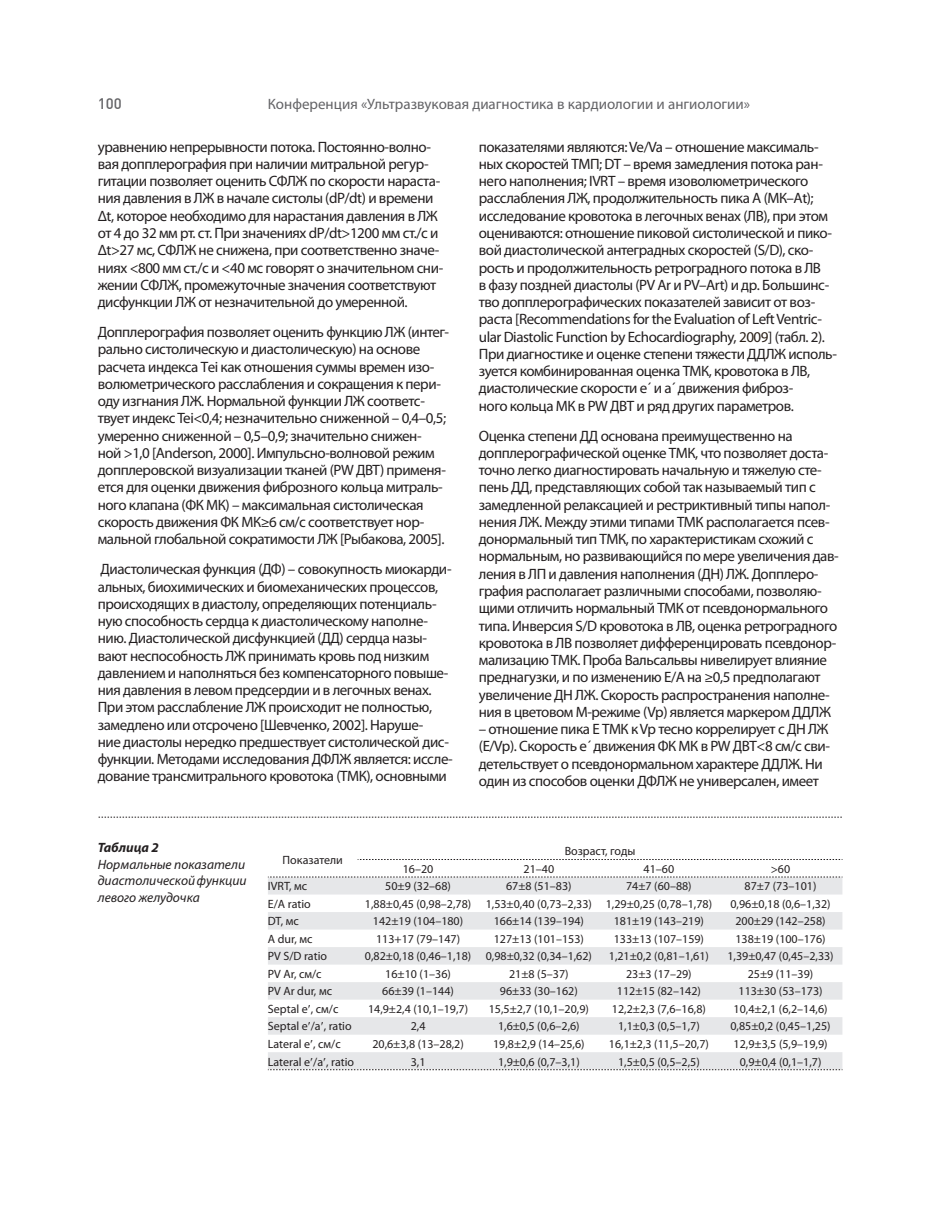
<style>
.page{position:relative;width:927px;height:1217px;background:#fff}
.page>*{position:absolute;margin:0;border:0;box-sizing:border-box;transform-origin:0 0}
.t1{font:15px/17.2px "Myriad Pro";letter-spacing:-.03em;color:#231f20}
.t2{font:15px "Myriad Pro";color:#636366}
.t3{font:500 15px "DIN Cyr";color:#636366}
.t4{font:italic 13.5px/16.5px "Myriad Pro";color:#231f20;text-align:justify}
.t5{font:italic 700 13.5px "Myriad Pro";color:#231f20}
.t6{font:12px "Myriad Pro";color:#231f20}
.s1{color:#2b2119}
</style>
<div class="page">
<svg style="left:268px;top:877px;width:574px;height:192px;fill:#e6e7e9"></svg>
<svg style="left:268px;top:876px;width:575px;height:1px"></svg>
<svg style="left:358px;top:859px;width:485px;height:1px"></svg>
<svg style="left:268px;top:1069px;width:575px;height:1px"></svg>
<svg style="left:99px;top:816px;width:743px;height:1px"></svg>
<p class="t3" style="left:98px;top:95px;width:25px">100</p>
<p class="t2" style="left:268px;top:95px;width:484px">Конференция «Ультразвуковая диагностика в кардиологии и ангиологии»</p>
<p class="t1" style="left:98px;top:138px;width:347px">уравнению непрерывности потока. Постоянно-волно&shy;вая допплерография при наличии митральной регур&shy;гитации позволяет оценить СФЛЖ по скорости нараста&shy;ния давления в ЛЖ в начале систолы (dP/dt) и времени Δt, которое необходимо для нарастания давления в ЛЖ от 4 до 32 мм рт. ст. При значениях dP/dt&gt;1200 мм ст./с и Δt&gt;27 мс, СФЛЖ не снижена, при соответственно значе&shy;ниях &lt;800 мм ст./с и &lt;40 мс говорят о значительном сни&shy;жении СФЛЖ, промежуточные значения соответствуют дисфункции ЛЖ от незначительной до умеренной.</p>
<p class="t1" style="left:98px;top:323px;width:353px">Допплерография позволяет оценить функцию ЛЖ (интег&shy;рально систолическую и диастолическую) на основе расчета индекса Тei как отношения суммы времен изо&shy;волюметрического расслабления и сокращения к пери&shy;оду изгнания ЛЖ. Нормальной функции ЛЖ соответс&shy;твует индекс Tei&lt;0,4; незначительно сниженной – 0,4–0,5; умеренно сниженной – 0,5–0,9; значительно снижен&shy;ной &gt;1,0 [Anderson, 2000]. Импульсно-волновой режим допплеровской визуализации тканей (PW ДВТ) применя&shy;ется для оценки движения фиброзного кольца митраль&shy;ного клапана (ФК МК) – максимальная систолическая скорость движения ФК МК≥6 см/c соответствует нор&shy;мальной глобальной сократимости ЛЖ [Рыбакова, 2005].</p>
<p class="t1" style="left:98px;top:560px;width:357px">Диастолическая функция (ДФ) – совокупность миокарди&shy;альных, биохимических и биомеханических процессов, происходящих в диастолу, определяющих потенциаль&shy;ную способность сердца к диастолическому наполне&shy;нию. Диастолической дисфункцией (ДД) сердца назы&shy;вают неспособность ЛЖ принимать кровь под низким давлением и наполняться без компенсаторного повыше&shy;ния давления в левом предсердии и в легочных венах.<br>При этом расслабление ЛЖ происходит не полностью, замедлено или отсрочено [Шевченко, 2002]. Наруше-<br>ние диастолы нередко предшествует систолической дис&shy;функции. Методами исследования ДФЛЖ является: иссле&shy;дование трансмитрального кровотока (ТМК), основными</p>
<p class="t1" style="left:479px;top:138px;width:360px">показателями являются: Ve/Va – отношение максималь&shy;ных скоростей ТМП; DT – время замедления потока ран&shy;него наполнения; IVRT – время изоволюметрического расслабления ЛЖ, продолжительность пика А (МК–Аt); исследование кровотока в легочных венах (ЛВ), при этом оцениваются: отношение пиковой систолической и пико&shy;вой диастолической антеградных скоростей (S/D), ско&shy;рость и продолжительность ретроградного потока в ЛВ<br>в фазу поздней диастолы (РV Ar и РV–Art) и др. Большинс&shy;тво допплерографических показателей зависит от воз&shy;раста [Recommendations for the Evaluation of Left Ventric&shy;ular Diastolic Function by Echocardiography, <span class="s1">2009</span>] (табл. 2).<br>При диагностике и оценке степени тяжести ДДЛЖ исполь&shy;зуется комбинированная оценка ТМК, кровотока в ЛВ, диастолические скорости е´ и а´ движения фиброз-<br>ного кольца МК в PW ДВТ и ряд других параметров.</p>
<p class="t1" style="left:479px;top:426px;width:362px">Оценка степени ДД основана преимущественно на допплерографической оценке ТМК, что позволяет доста&shy;точно легко диагностировать начальную и тяжелую сте&shy;пень ДД, представляющих собой так называемый тип с замедленной релаксацией и рестриктивный типы напол&shy;нения ЛЖ. Между этими типами ТМК располагается псев&shy;донормальный тип ТМК, по характеристикам схожий с нормальным, но развивающийся по мере увеличения дав&shy;ления в ЛП и давления наполнения (ДН) ЛЖ. Допплеро&shy;графия располагает различными способами, позволяю&shy;щими отличить нормальный ТМК от псевдонормального типа. Инверсия S/D кровотока в ЛВ, оценка ретроградного кровотока в ЛВ позволяет дифференцировать псевдонор&shy;мализацию ТМК. Проба Вальсальвы нивелирует влияние преднагузки, и по изменению Е/А на ≥0,5 предполагают увеличение ДН ЛЖ. Скорость распространения наполне&shy;ния в цветовом М-режиме (Vp) является маркером ДДЛЖ</p>
<p class="t1" style="left:479px;top:720px;width:353px">– отношение пика Е ТМК к Vp тесно коррелирует с ДН ЛЖ (Е/Vp). Скорость е´ движения ФК МК в PW ДВТ&lt;8 см/с сви&shy;детельствует о псевдонормальном характере ДДЛЖ. Ни один из способов оценки ДФЛЖ не универсален, имеет</p>
<p class="t5" style="left:98px;top:838px;width:63px">Таблица 2</p>
<p class="t4" style="left:98px;top:855px;width:150px">Нормальные показатели диастолической функции левого желудочка</p>
<p class="t6" style="left:283px;top:852px;width:62px">Показатели</p>
<p class="t6" style="left:565px;top:843px;width:72px">Возраст, годы</p>
<p class="t6" style="left:403px;top:861px;width:32px">16–20</p>
<p class="t6" style="left:524px;top:861px;width:32px">21–40</p>
<p class="t6" style="left:644px;top:861px;width:32px">41–60</p>
<p class="t6" style="left:771px;top:861px;width:21px">&gt;60</p>
<p class="t6" style="left:268px;top:878px;width:41px">IVRT, мс</p>
<p class="t6" style="left:385px;top:878px;width:67px">50±9 (32–68)</p>
<p class="t6" style="left:506px;top:878px;width:67px">67±8 (51–83)</p>
<p class="t6" style="left:626px;top:878px;width:67px">74±7 (60–88)</p>
<p class="t6" style="left:745px;top:878px;width:73px">87±7 (73–101)</p>
<p class="t6" style="left:268px;top:896px;width:44px">E/А ratio</p>
<p class="t6" style="left:365px;top:896px;width:349px">1,88±0,45 (0,98–2,78) 1,53±0,40 (0,73–2,33) 1,29±0,25 (0,78–1,78)</p>
<p class="t6" style="left:730px;top:896px;width:102px">0,96±0,18 (0,6–1,32)</p>
<p class="t6" style="left:268px;top:913px;width:33px">DT, мс</p>
<p class="t6" style="left:373px;top:913px;width:92px">142±19 (104–180)</p>
<p class="t6" style="left:494px;top:913px;width:92px">166±14 (139–194)</p>
<p class="t6" style="left:614px;top:913px;width:92px">181±19 (143–219)</p>
<p class="t6" style="left:735px;top:913px;width:92px">200±29 (142–258)</p>
<p class="t6" style="left:268px;top:931px;width:46px">А dur, мс</p>
<p class="t6" style="left:376px;top:931px;width:86px">113+17 (79–147)</p>
<p class="t6" style="left:494px;top:931px;width:92px">127±13 (101–153)</p>
<p class="t6" style="left:614px;top:931px;width:92px">133±13 (107–159)</p>
<p class="t6" style="left:735px;top:931px;width:92px">138±19 (100–176)</p>
<p class="t6" style="left:268px;top:948px;width:61px">PV S/D ratio</p>
<p class="t6" style="left:365px;top:948px;width:229px">0,82±0,18 (0,46–1,18) 0,98±0,32 (0,34–1,62)</p>
<p class="t6" style="left:609px;top:948px;width:102px">1,21±0,2 (0,81–1,61)</p>
<p class="t6" style="left:727px;top:948px;width:108px">1,39±0,47 (0,45–2,33)</p>
<p class="t6" style="left:268px;top:966px;width:55px">PV Ar, см/с</p>
<p class="t6" style="left:385px;top:966px;width:67px">16±10 (1–36)</p>
<p class="t6" style="left:509px;top:966px;width:61px">21±8 (5–37)</p>
<p class="t6" style="left:626px;top:966px;width:67px">23±3 (17–29)</p>
<p class="t6" style="left:748px;top:966px;width:67px">25±9 (11–39)</p>
<p class="t6" style="left:268px;top:983px;width:66px">PV Ar dur, мс</p>
<p class="t6" style="left:382px;top:983px;width:73px">66±39 (1–144)</p>
<p class="t6" style="left:500px;top:983px;width:79px">96±33 (30–162)</p>
<p class="t6" style="left:617px;top:983px;width:86px">112±15 (82–142)</p>
<p class="t6" style="left:738px;top:983px;width:86px">113±30 (53–173)</p>
<p class="t6" style="left:268px;top:1001px;width:72px">Septal e , см/с</p>
<p class="t6" style="left:368px;top:1001px;width:102px">14,9±2,4 (10,1–19,7)</p>
<p class="t6" style="left:489px;top:1001px;width:102px">15,5±2,7 (10,1–20,9)</p>
<p class="t6" style="left:612px;top:1001px;width:96px">12,2±2,3 (7,6–16,8)</p>
<p class="t6" style="left:733px;top:1001px;width:96px">10,4±2,1 (6,2–14,6)</p>
<p class="t6" style="left:268px;top:1018px;width:85px">Septal e /а , ratio</p>
<p class="t6" style="left:411px;top:1018px;width:16px">2,4</p>
<p class="t6" style="left:498px;top:1018px;width:83px">1,6±0,5 (0,6–2,6)</p>
<p class="t6" style="left:618px;top:1018px;width:83px">1,1±0,3 (0,5–1,7)</p>
<p class="t6" style="left:730px;top:1018px;width:102px">0,85±0,2 (0,45–1,25)</p>
<p class="t6" style="left:268px;top:1036px;width:74px">Lateral e , см/с</p>
<p class="t6" style="left:372px;top:1036px;width:93px">20,6±3,8 (13–28,2)</p>
<p class="t6" style="left:493px;top:1036px;width:93px">19,8±2,9 (14–25,6)</p>
<p class="t6" style="left:609px;top:1036px;width:102px">16,1±2,3 (11,5–20,7)</p>
<p class="t6" style="left:734px;top:1036px;width:96px">12,9±3,5 (5,9–19,9)</p>
<p class="t6" style="left:268px;top:1053px;width:88px">Lateral e /а , ratio</p>
<p class="t6" style="left:411px;top:1053px;width:16px">3,1</p>
<p class="t6" style="left:498px;top:1053px;width:83px">1,9±0,6 (0,7–3,1)</p>
<p class="t6" style="left:618px;top:1053px;width:83px">1,5±0,5 (0,5–2,5)</p>
<p class="t6" style="left:740px;top:1053px;width:83px">0,9±0,4 (0,1–1,7)</p>
</div>
